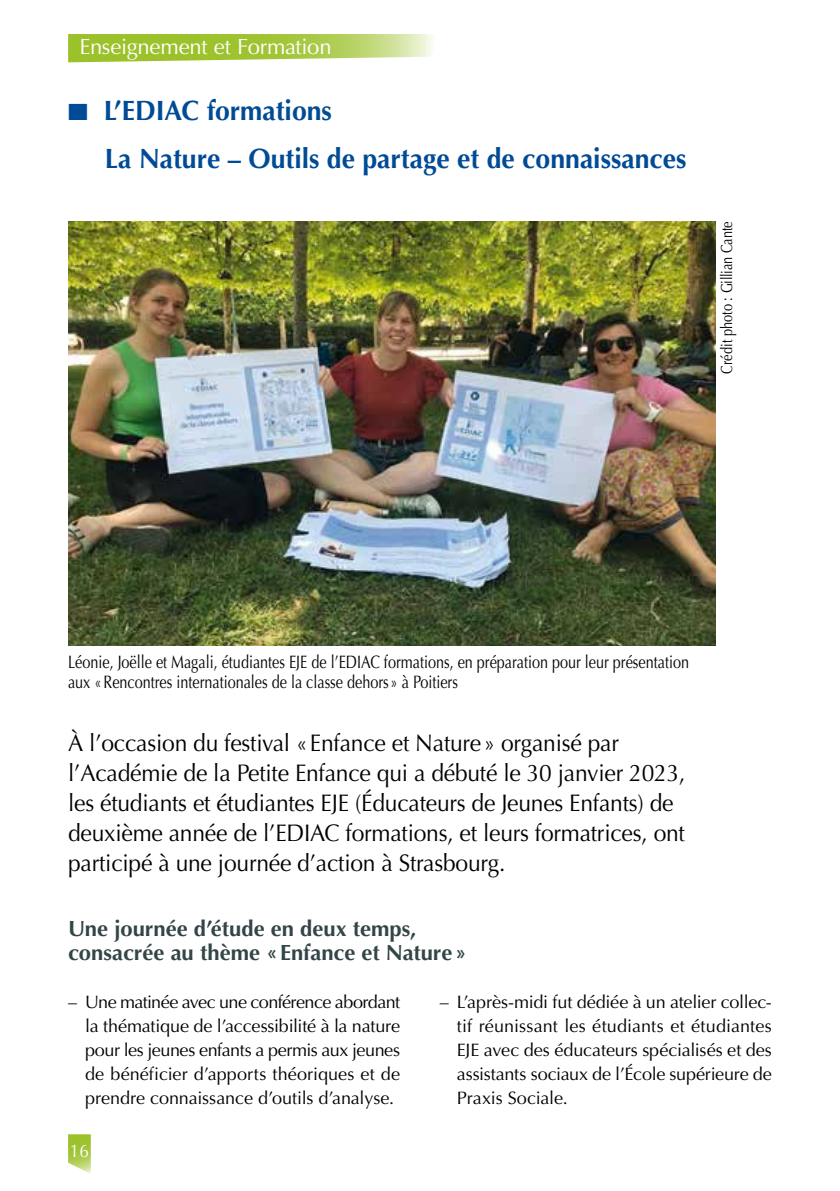
<style>
.page{position:relative;width:840px;height:1191px;background:#fff}
.page>*{position:absolute;margin:0;border:0;box-sizing:border-box;transform-origin:0 0}
.t1{font:700 28px/48px "Optima";color:#004b95;scale:.95 1}
.t2{font:24px/30px "Optima";letter-spacing:-.01em;color:#000;scale:.95 1}
.t3{font:700 22px/24px "Optima";color:#344547}
.t4{font:22px "Optima";letter-spacing:-.01em;color:#fff}
.t5{font:18px/24px "Optima";color:#000;text-align:justify}
.t6{font:18px/20px "Optima";color:#000;scale:.8 1}
.t7{font:18px "Optima";color:#fff;scale:.95 1}
.t8{font:16px "Optima";color:#000;scale:.8 1}
</style>
<div class="page">
<svg style="left:68px;top:34px;width:365px;height:28px;background:#b1cf5a"></svg>
<svg style="left:68px;top:1134px;width:23px;height:40px"></svg>
<img style="left:68px;top:221px;width:646px;height:424px">
<p class="t4" style="left:79px;top:34px;width:253px">Enseignement et Formation</p>
<h1 class="t1" style="left:105px;top:87px;width:613px;text-indent:-37px">■ L’EDIAC formations<br>La Nature – Outils de partage et de connaissances</h1>
<p class="t8" style="left:717px;top:373px;width:192px;rotate:-90deg">Crédit photo : Gillian Cante</p>
<p class="t6" style="left:68px;top:652px;width:777px">Léonie, Joëlle et Magali, étudiantes EJE de l’EDIAC formations, en préparation pour leur présentation aux «Rencontres internationales de la classe dehors» à Poitiers</p>
<p class="t2" style="left:68px;top:728px;width:651px">À l’occasion du festival «Enfance et Nature» organisé par l’Académie de la Petite Enfance qui a débuté le 30 janvier 2023, les étudiants et étudiantes EJE (Éducateurs de Jeunes Enfants) de deuxième année de l’EDIAC formations, et leurs formatrices, ont participé à une journée d’action à Strasbourg.</p>
<p class="t3" style="left:68px;top:917px;width:399px">Une journée d’étude en deux temps, consacrée au thème « Enfance et Nature »</p>
<p class="t5" style="left:85px;top:990px;width:316px;text-indent:-17px">– Une matinée avec une conférence abordant la thématique de l’accessibilité à la nature pour les jeunes enfants a permis aux jeunes de bénéficier d’apports théoriques et de prendre connaissance d’outils d’analyse.</p>
<p class="t5" style="left:456px;top:990px;width:316px;text-indent:-17px">– L’après-midi fut dédiée à un atelier collec&shy;tif réunissant les étudiants et étudiantes EJE avec des éducateurs spécialisés et des assistants sociaux de l’École supérieure de Praxis Sociale.</p>
<p class="t7" style="left:70px;top:1140px;width:22px">16</p>
</div>
